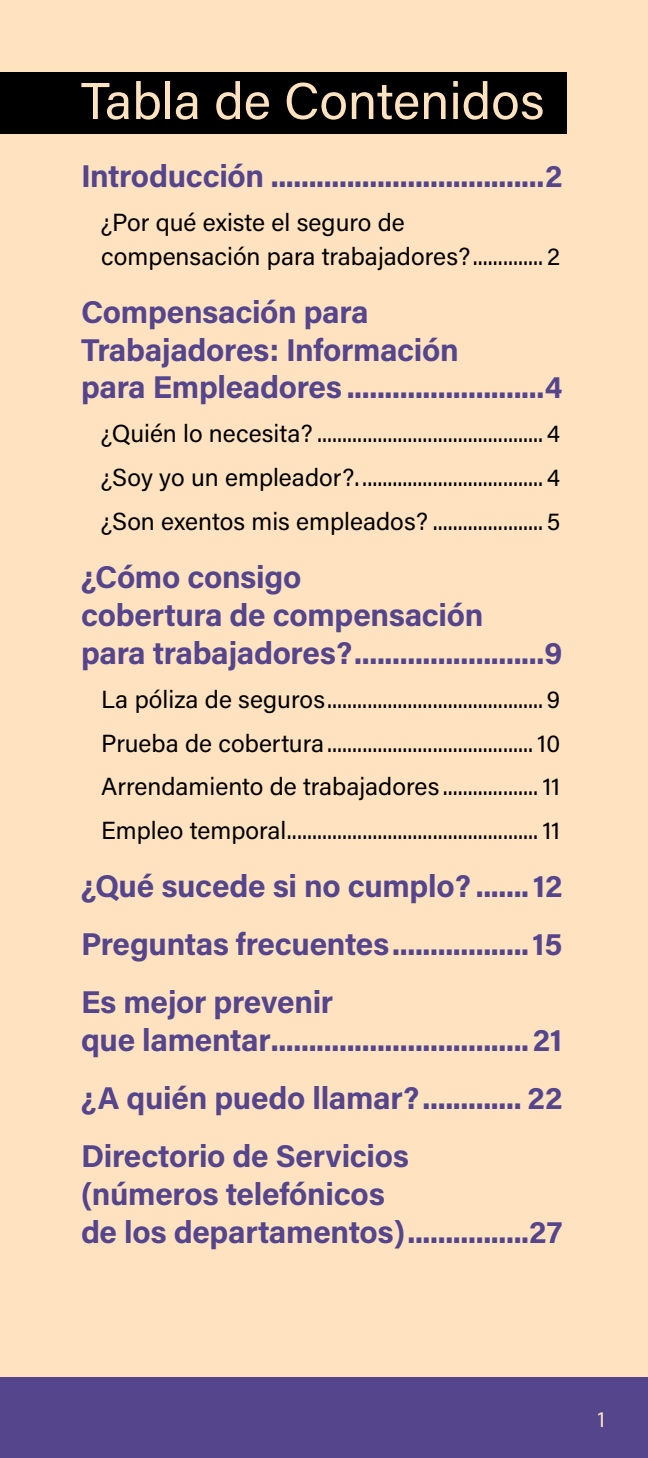
<style>
.page{position:relative;width:648px;height:1458px;background:#ffe3c1}
.page>*{position:absolute;margin:0;border:0;box-sizing:border-box;transform-origin:0 0}
.t1{font:51.75px "Acumin Pro";color:#ffe3c1}
.t2{font:700 31.5px/37.8px "Acumin Pro";letter-spacing:-.01em;color:#54458c}
.t3{font:24.75px/33.8px "Acumin Pro";color:#000}
.t4{font:22.5px "Myriad Pro";color:#ffe3c1}
</style>
<div class="page">
<div style="left:0;top:1377px;width:648px;height:81px;background:#54458c"></div>
<div style="left:0;top:72px;width:567px;height:62px;background:#000"></div>
<h1 class="t1" style="left:81px;top:65px;width:465px">Tabla de Contenidos</h1>
<p class="t2" style="left:81px;top:156px;width:483px">Introducción ....................................2</p>
<p class="t3" style="left:101px;top:205px;width:461px">¿Por qué existe el seguro de compensación para trabajadores?.............. 2</p>
<p class="t2" style="left:81px;top:292px;width:483px">Compensación para<br>Trabajadores: Información<br>para Empleadores ..........................4</p>
<p class="t3" style="left:101px;top:416px;width:461px">¿Quién lo necesita? ............................................. 4</p>
<p class="t3" style="left:101px;top:460px;width:461px">¿Soy yo un empleador?. .................................... 4</p>
<p class="t3" style="left:101px;top:504px;width:460px">¿Son exentos mis empleados? ...................... 5</p>
<p class="t2" style="left:81px;top:557px;width:483px">¿Cómo consigo<br>cobertura de compensación<br>para trabajadores?.........................9</p>
<p class="t3" style="left:101px;top:681px;width:461px">La póliza de seguros........................................... 9</p>
<p class="t3" style="left:101px;top:725px;width:461px">Prueba de cobertura......................................... 10</p>
<p class="t3" style="left:101px;top:769px;width:460px">Arrendamiento de trabajadores ................... 11</p>
<p class="t3" style="left:101px;top:813px;width:460px">Empleo temporal.................................................. 11</p>
<p class="t2" style="left:81px;top:866px;width:483px">¿Qué sucede si no cumplo? .......12</p>
<p class="t2" style="left:81px;top:924px;width:483px">Preguntas frecuentes..................15</p>
<p class="t2" style="left:81px;top:982px;width:483px">Es mejor prevenir<br>que lamentar..................................21</p>
<p class="t2" style="left:81px;top:1078px;width:483px">¿A quién puedo llamar?............. 22</p>
<p class="t2" style="left:81px;top:1136px;width:483px">Directorio de Servicios<br>(números telefónicos<br>de los departamentos)................27</p>
<p class="t4" style="left:596px;top:1406px;width:13px">1</p>
</div>
